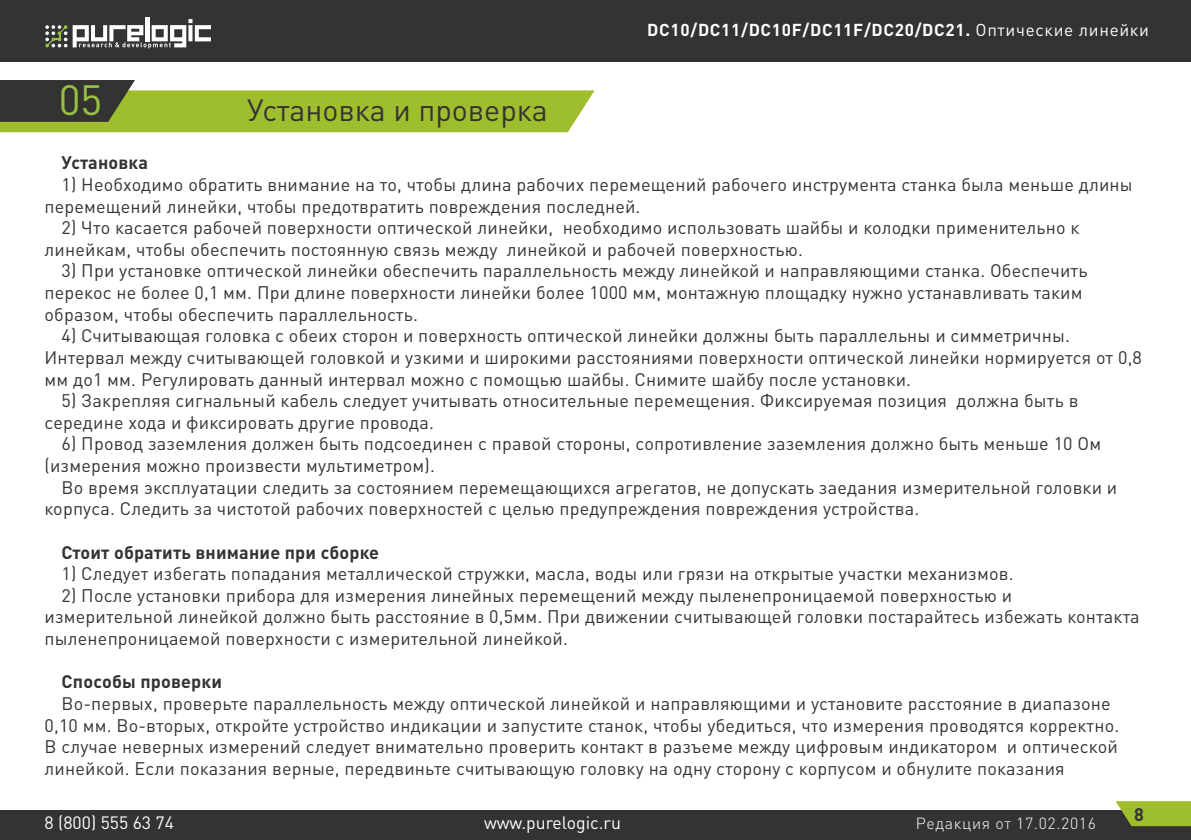
<style>
.page{position:relative;width:1191px;height:840px;background:#fff}
.page>*{position:absolute;margin:0;border:0;box-sizing:border-box;transform-origin:0 0}
.t1{font:41.8px "DIN Pro";color:#98c144}
.t2{font:30.2px "DIN Pro";color:#333334}
.t3{font:18px/21.6px "DIN Pro";letter-spacing:.01em;color:#333334}
.t4{font:700 18px "DIN Pro";letter-spacing:.01em;color:#333334}
.t5{font:17.6px "DIN Pro";color:#fff}
.t6{font:700 17px "DIN Pro";letter-spacing:.04em;color:#fff}
.t7{font:300 16px "DIN Pro";letter-spacing:.04em;color:#fff}
.s1{font-weight:400}
</style>
<div class="page">
<div style="left:0;top:0;width:1191px;height:61px;background:#333334"></div>
<hr style="left:145px;top:17px;width:4px;height:24px;background:#fff">
<svg style="left:45px;top:25px;width:22px;height:22px"></svg>
<svg style="left:73px;top:19px;width:138px;height:30px"></svg>
<div style="left:0;top:810px;width:1191px;height:29px;background:#333334"></div>
<svg style="left:1115px;top:801px;width:76px;height:24px;background:#97b232"></svg>
<svg style="left:0;top:80px;width:594px;height:52px"></svg>
<h1 class="t1" style="left:59px;top:71px;width:45px">05</h1>
<h2 class="t2" style="left:247px;top:89px;width:302px">Установка и проверка</h2>
<p class="t6" style="left:647px;top:18px;width:503px">DC10/DC11/DC10F/DC11F/DC20/DC21. <span class="s1">Оптические линейки</span></p>
<p class="t4" style="left:62px;top:150px;width:88px">Установка</p>
<p class="t3" style="left:45px;top:173px;width:1089px;text-indent:17px">1) Необходимо обратить внимание на то, чтобы длина рабочих перемещений рабочего инструмента станка была меньше длины перемещений линейки, чтобы предотвратить повреждения последней.</p>
<p class="t3" style="left:45px;top:216px;width:1036px;text-indent:17px">2) Что касается рабочей поверхности оптической линейки, необходимо использовать шайбы и колодки применительно к линейкам, чтобы обеспечить постоянную связь между линейкой и рабочей поверхностью.</p>
<p class="t3" style="left:45px;top:259px;width:1044px;text-indent:17px">3) При установке оптической линейки обеспечить параллельность между линейкой и направляющими станка. Обеспечить перекос не более 0,1 мм. При длине поверхности линейки более 1000 мм, монтажную площадку нужно устанавливать таким образом, чтобы обеспечить параллельность.</p>
<p class="t3" style="left:45px;top:324px;width:1099px;text-indent:17px">4) Считывающая головка с обеих сторон и поверхность оптической линейки должны быть параллельны и симметричны.<br>Интервал между считывающей головкой и узкими и широкими расстояниями поверхности оптической линейки нормируется от 0,8 мм до1 мм. Регулировать данный интервал можно с помощью шайбы. Снимите шайбу после установки.</p>
<p class="t3" style="left:45px;top:389px;width:1035px;text-indent:17px">5) Закрепляя сигнальный кабель следует учитывать относительные перемещения. Фиксируемая позиция должна быть в середине хода и фиксировать другие провода.</p>
<p class="t3" style="left:45px;top:432px;width:1058px;text-indent:17px">6) Провод заземления должен быть подсоединен с правой стороны, сопротивление заземления должно быть меньше 10 Ом (измерения можно произвести мультиметром).</p>
<p class="t3" style="left:45px;top:475px;width:1074px;text-indent:17px">Во время эксплуатации следить за состоянием перемещающихся агрегатов, не допускать заедания измерительной головки и корпуса. Следить за чистотой рабочих поверхностей с целью предупреждения повреждения устройства.</p>
<p class="t4" style="left:62px;top:539px;width:319px">Стоит обратить внимание при сборке</p>
<p class="t3" style="left:62px;top:561px;width:953px">1) Следует избегать попадания металлической стружки, масла, воды или грязи на открытые участки механизмов.</p>
<p class="t3" style="left:45px;top:583px;width:1096px;text-indent:17px">2) После установки прибора для измерения линейных перемещений между пыленепроницаемой поверхностью и измерительной линейкой должно быть расстояние в 0,5мм. При движении считывающей головки постарайтесь избежать контакта пыленепроницаемой поверхности с измерительной линейкой.</p>
<p class="t4" style="left:62px;top:669px;width:162px">Способы проверки</p>
<p class="t3" style="left:45px;top:691px;width:1076px;text-indent:17px">Во-первых, проверьте параллельность между оптической линейкой и направляющими и установите расстояние в диапазоне 0,10 мм. Во-вторых, откройте устройство индикации и запустите станок, чтобы убедиться, что измерения проводятся корректно.<br>В случае неверных измерений следует внимательно проверить контакт в разъеме между цифровым индикатором и оптической линейкой. Если показания верные, передвиньте считывающую головку на одну сторону с корпусом и обнулите показания</p>
<p class="t5" style="left:45px;top:810px;width:131px">8 (800) 555 63 74</p>
<p class="t5" style="left:484px;top:810px;width:138px">www.purelogic.ru</p>
<p class="t7" style="left:916px;top:812px;width:182px">Редакция от 17.02.2016</p>
<p class="t4" style="left:1134px;top:801px;width:11px">8</p>
</div>
